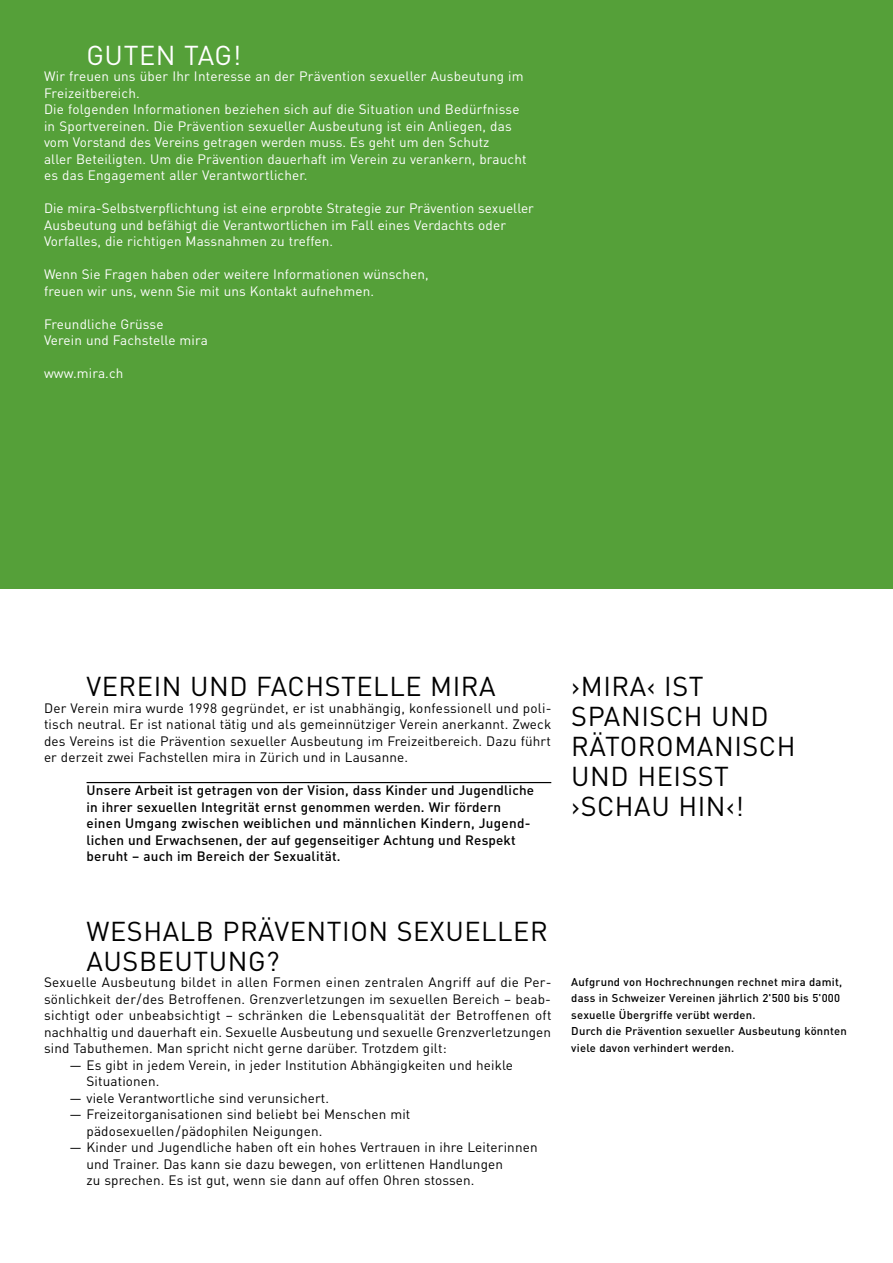
<style>
.page{position:relative;width:893px;height:1263px;background:#fff}
.page>*{position:absolute;margin:0;border:0;box-sizing:border-box;transform-origin:0 0}
.t1{font:27px/30px "DIN";letter-spacing:.02em;color:#000}
.t2{font:27px "DIN";letter-spacing:.02em;color:#fff}
.t3{font:13.5px/16.5px "DIN";letter-spacing:.01em;color:#000}
.t4{font:13.5px/16.5px "DIN";letter-spacing:.01em;color:#fff}
.t5{font:500 13.5px/16.5px "DIN";letter-spacing:.015em;color:#000}
.t6{font:500 11.25px/16.5px "DIN";letter-spacing:.02em;color:#000}
</style>
<div class="page">
<div style="left:0;top:0;width:893px;height:589px;background:#55a039"></div>
<hr style="left:87px;top:782px;width:464px;height:1px;background:#000">
<h1 class="t2" style="left:87px;top:40px;width:156px">GUTEN TAG!</h1>
<p class="t4" style="left:44px;top:69px;width:484px">Wir freuen uns über Ihr Interesse an der Prävention sexueller Ausbeutung im Freizeitbereich.<br>Die folgenden Informationen beziehen sich auf die Situation und Bedürfnisse in Sportvereinen. Die Prävention sexueller Ausbeutung ist ein Anliegen, das vom Vorstand des Vereins getragen werden muss. Es geht um den Schutz<br>aller Beteiligten. Um die Prävention dauerhaft im Verein zu verankern, braucht es das Engagement aller Verantwortlicher.</p>
<p class="t4" style="left:44px;top:201px;width:491px">Die mira-Selbstverpflichtung ist eine erprobte Strategie zur Prävention sexueller<br>Ausbeutung und befähigt die Verantwortlichen im Fall eines Verdachts oder<br>Vorfalles, die richtigen Massnahmen zu treffen.</p>
<p class="t4" style="left:44px;top:267px;width:386px">Wenn Sie Fragen haben oder weitere Informationen wünschen, freuen wir uns, wenn Sie mit uns Kontakt aufnehmen.</p>
<p class="t4" style="left:44px;top:316px;width:165px">Freundliche Grüsse<br>Verein und Fachstelle mira</p>
<p class="t4" style="left:44px;top:366px;width:81px">www.mira.ch</p>
<h1 class="t1" style="left:87px;top:672px;width:411px">VEREIN UND FACHSTELLE MIRA</h1>
<p class="t3" style="left:44px;top:700px;width:509px;text-align:justify">Der Verein mira wurde 1998 gegründet, er ist unabhängig, konfessionell und poli&shy;tisch neutral. Er ist national tätig und als gemeinnütziger Verein anerkannt. Zweck des Vereins ist die Prävention sexueller Ausbeutung im Freizeitbereich. Dazu führt er derzeit zwei Fachstellen mira in Zürich und in Lausanne.</p>
<p class="t5" style="left:87px;top:782px;width:449px">Unsere Arbeit ist getragen von der Vision, dass Kinder und Jugendliche in ihrer sexuellen Integrität ernst genommen werden. Wir fördern einen Umgang zwischen weiblichen und männlichen Kindern, Jugend&shy;lichen und Erwachsenen, der auf gegenseitiger Achtung und Respekt beruht – auch im Bereich der Sexualität.</p>
<h1 class="t1" style="left:571px;top:672px;width:226px">›MIRA‹ IST<br>SPANISCH UND<br>RÄTOROMANISCH<br>UND HEISST ›SCHAU HIN‹!</h1>
<h1 class="t1" style="left:87px;top:917px;width:463px">WESHALB PRÄVENTION SEXUELLER<br>AUSBEUTUNG?</h1>
<p class="t3" style="left:44px;top:974px;width:509px;text-align:justify">Sexuelle Ausbeutung bildet in allen Formen einen zentralen Angriff auf die Per&shy;sönlichkeit der/des Betroffenen. Grenzverletzungen im sexuellen Bereich – beab&shy;sichtigt oder unbeabsichtigt – schränken die Lebensqualität der Betroffenen oft nachhaltig und dauerhaft ein. Sexuelle Ausbeutung und sexuelle Grenzverletzungen sind Tabuthemen. Man spricht nicht gerne darüber. Trotzdem gilt:</p>
<p class="t3" style="left:87px;top:1057px;width:428px;text-indent:-17px">— Es gibt in jedem Verein, in jeder Institution Abhängigkeiten und heikle<br>Situationen.</p>
<p class="t3" style="left:70px;top:1090px;width:261px">— viele Verantwortliche sind verunsichert.</p>
<p class="t3" style="left:87px;top:1106px;width:325px;text-indent:-17px">— Freizeitorganisationen sind beliebt bei Menschen mit pädosexuellen/pädophilen Neigungen.</p>
<p class="t3" style="left:87px;top:1139px;width:453px;text-indent:-17px">— Kinder und Jugendliche haben oft ein hohes Vertrauen in ihre Leiterinnen und Trainer. Das kann sie dazu bewegen, von erlittenen Handlungen<br>zu sprechen. Es ist gut, wenn sie dann auf offen Ohren stossen.</p>
<p class="t6" style="left:571px;top:974px;width:277px">Aufgrund von Hochrechnungen rechnet mira damit, dass in Schweizer Vereinen jährlich 2'500 bis 5'000 sexuelle Übergriffe verübt werden.<br>Durch die Prävention sexueller Ausbeutung könnten viele davon verhindert werden.</p>
</div>
